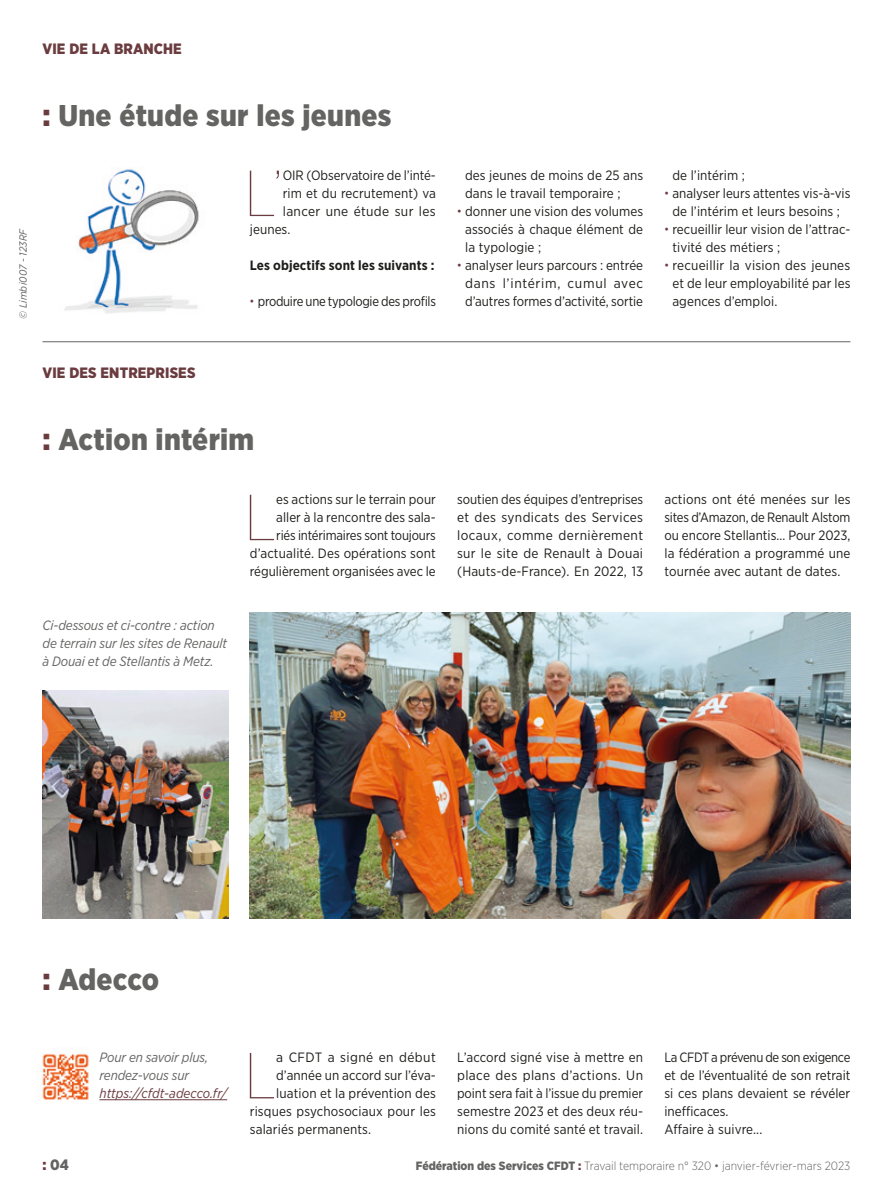
<style>
.page{position:relative;width:893px;height:1191px;background:#fff}
.page>*{position:absolute;margin:0;border:0;box-sizing:border-box;transform-origin:0 0}
.t1{font:100 64.95px "Gotham Narrow";color:#6a3b3f}
.t2{font:900 30px "Gotham Narrow";letter-spacing:.01em;color:#646463}
.t3{font:900 15px "Gotham Narrow";letter-spacing:.01em;color:#6a3b3f}
.t4{font:900 15px "Gotham Narrow";color:#646463}
.t5{font:13.5px/18px "Gotham Narrow";letter-spacing:.005em;color:#1d1d1b;text-align:justify}
.t6{font:italic 13.5px/18px "Gotham Narrow";letter-spacing:-.01em;color:#646463}
.t7{font:13.5px "Gotham Narrow";letter-spacing:-.02em;color:#1d1d1b}
.t8{font:700 13.5px "Gotham Narrow";letter-spacing:.005em;color:#1d1d1b}
.t9{font:italic 13.5px "Gotham Narrow";color:#6a3b3f}
.t10{font:13.5px "Gotham Narrow";letter-spacing:.025em;color:#1d1d1b}
.t11{font:13.5px "Gotham Narrow";letter-spacing:.03em;color:#1d1d1b}
.t12{font:300 12px "Gotham Narrow";color:#646463}
.t13{font:italic 10.5px "Gotham Narrow";letter-spacing:.01em;color:#646463}
.s1{color:#6a3b3f}
.s2{font-family:"Roboto";color:#6a3b3f}
.s3{font-weight:900}
.s4{font-weight:900;color:#6a3b3f}
</style>
<div class="page">
<hr style="left:43px;top:341px;width:807px;height:1px;background:#646463">
<img style="left:43px;top:690px;width:186px;height:228px">
<img style="left:250px;top:612px;width:600px;height:306px">
<hr style="left:99px;top:1099px;width:128px;height:1px;background:#6a3b3f">
<img style="left:42px;top:1053px;width:47px;height:47px">
<img style="left:64px;top:169px;width:135px;height:144px">
<p class="t3" style="left:43px;top:39px;width:141px">VIE DE LA BRANCHE</p>
<p class="t13" style="left:17px;top:319px;width:92px;rotate:-90deg">© Limbi007 - 123RF</p>
<h2 class="t2" style="left:43px;top:96px;width:350px"><span class="s1">:</span> Une étude sur les jeunes</h2>
<h1 class="t1" style="left:244px;top:154px;width:40px">L’</h1>
<p class="t5" style="left:283px;top:166px;width:155px">OIR (Observatoire de l’inté-</p>
<p class="t5" style="left:283px;top:184px;width:155px">rim et du recrutement) va</p>
<p class="t10" style="left:283px;top:203px;width:154px">lancer une étude sur les</p>
<p class="t5" style="left:250px;top:220px;width:42px">jeunes.</p>
<p class="t8" style="left:250px;top:257px;width:186px">Les objectifs sont les suivants :</p>
<p class="t7" style="left:250px;top:293px;width:188px"><span class="s2">•</span> produire une typologie des profils</p>
<p class="t5" style="left:465px;top:166px;width:180px">des jeunes de moins de 25 ans dans le travail temporaire ;</p>
<p class="t5" style="left:465px;top:202px;width:180px;text-indent:-8px"><span class="s2">•</span> donner une vision des volumes associés à chaque élément de la typologie ;</p>
<p class="t5" style="left:457px;top:256px;width:188px;text-align:center"><span class="s2">•</span> analyser leurs parcours : entrée dans l’intérim, cumul avec d’autres formes d’activité, sortie</p>
<p class="t5" style="left:672px;top:166px;width:74px">de l’intérim ;</p>
<p class="t5" style="left:664px;top:184px;width:188px;text-align:center"><span class="s2">•</span> analyser leurs attentes vis-à-vis de l’intérim et leurs besoins ;</p>
<p class="t5" style="left:672px;top:220px;width:179px;text-indent:-8px"><span class="s2">•</span> recueillir leur vision de l’attrac&shy;tivité des métiers ;</p>
<p class="t5" style="left:672px;top:256px;width:179px;text-indent:-8px"><span class="s2">•</span> recueillir la vision des jeunes et de leur employabilité par les agences d’emploi.</p>
<p class="t3" style="left:43px;top:363px;width:154px">VIE DES ENTREPRISES</p>
<h2 class="t2" style="left:43px;top:420px;width:213px"><span class="s1">:</span> Action intérim</h2>
<p class="t6" style="left:43px;top:616px;width:186px">Ci-dessous et ci-contre : action de terrain sur les sites de Renault à Douai et de Stellantis à Metz.</p>
<p class="t5" style="left:250px;top:490px;width:188px;text-align:right">es actions sur le terrain pour aller à la rencontre des sala-<br>riés intérimaires sont toujours d’actualité. Des opérations sont régulièrement organisées avec le</p>
<p class="t5" style="left:457px;top:490px;width:188px">soutien des équipes d’entreprises et des syndicats des Services locaux, comme dernièrement sur le site de Renault à Douai (Hauts-de-France). En 2022, 13</p>
<p class="t5" style="left:664px;top:490px;width:188px">actions ont été menées sur les sites d’Amazon, de Renault Alstom ou encore Stellantis… Pour 2023, la fédération a programmé une tournée avec autant de dates.</p>
<h1 class="t1" style="left:244px;top:478px;width:33px">L</h1>
<h2 class="t2" style="left:43px;top:960px;width:118px"><span class="s1">:</span> Adecco</h2>
<p class="t6" style="left:99px;top:1048px;width:110px">Pour en savoir plus, rendez-vous sur</p>
<p class="t9" style="left:99px;top:1085px;width:129px">https://cfdt-adecco.fr/</p>
<h1 class="t1" style="left:244px;top:1036px;width:33px">L</h1>
<p class="t11" style="left:276px;top:1049px;width:161px">a CFDT a signé en début</p>
<p class="t5" style="left:276px;top:1066px;width:161px">d’année un accord sur l’éva-</p>
<p class="t5" style="left:276px;top:1084px;width:161px">luation et la prévention des</p>
<p class="t5" style="left:250px;top:1102px;width:188px">risques psychosociaux pour les</p>
<p class="t5" style="left:250px;top:1120px;width:123px">salariés permanents.</p>
<p class="t5" style="left:457px;top:1048px;width:188px">L’accord signé vise à mettre en place des plans d’actions. Un point sera fait à l’issue du premier semestre 2023 et des deux réu&shy;nions du comité santé et travail.</p>
<p class="t5" style="left:664px;top:1048px;width:188px;text-align:left">La CFDT a prévenu de son exigence et de l’éventualité de son retrait si ces plans devaient se révéler inefficaces.<br>Affaire à suivre...</p>
<p class="t4" style="left:43px;top:1154px;width:28px"><span class="s1">:</span> 04</p>
<p class="t12" style="left:416px;top:1158px;width:436px"><span class="s3">Fédération des Services CFDT</span> <span class="s4">:</span> Travail temporaire n° 320 • janvier-février-mars 2023</p>
</div>
